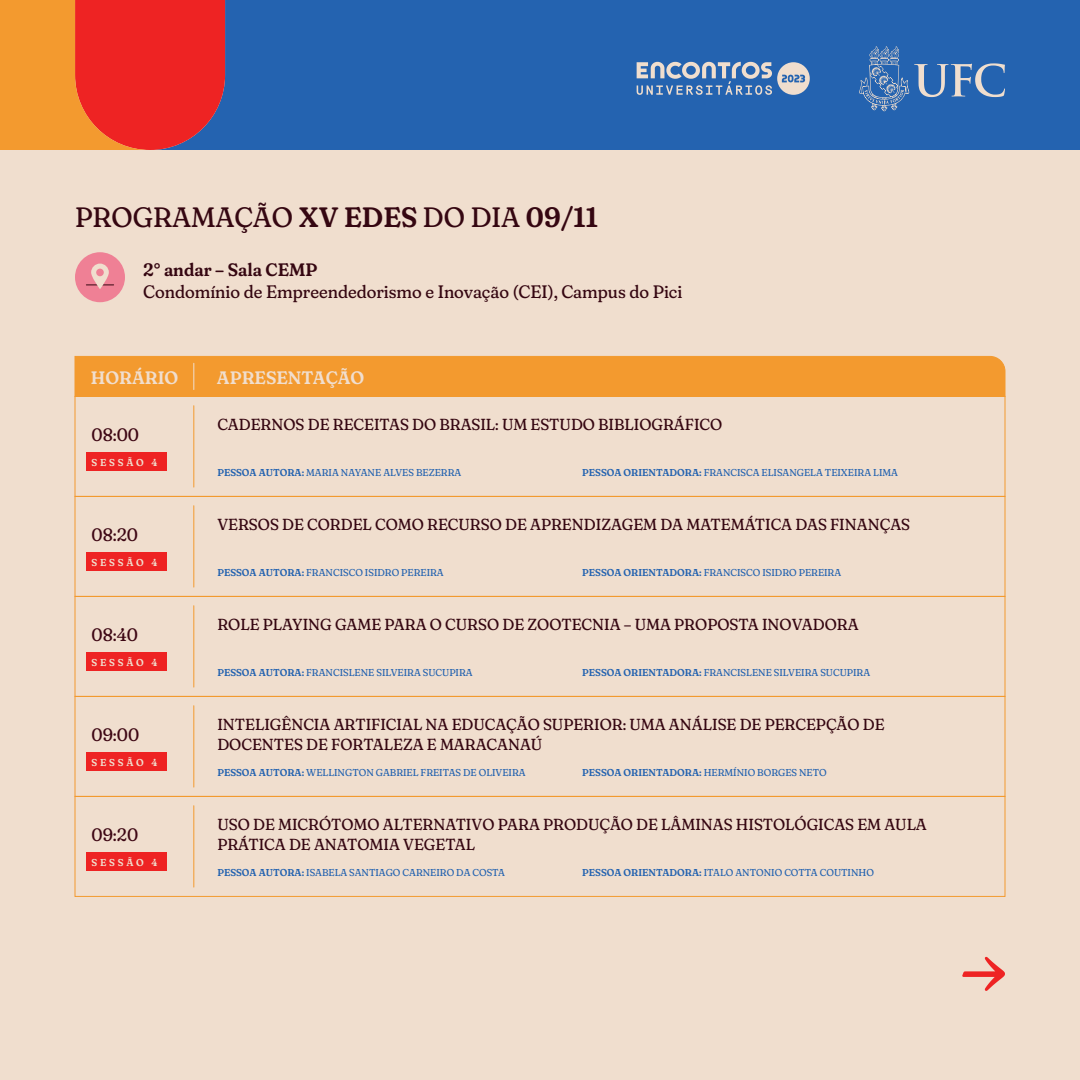
<style>
.page{position:relative;width:1080px;height:1080px;background:#f0dece}
.page>*{position:absolute;margin:0;border:0;box-sizing:border-box;transform-origin:0 0}
.t1{font:28px "Fraunces 72 pt Super Soft";color:#350611}
.t2{font:18px "Fraunces 72 pt Super Soft";color:#350611}
.t3{font:18px "Fraunces 72 pt Super Soft";color:#3d0613}
.t4{font:600 18px "Fraunces 72 pt Super Soft";color:#f0dece}
.t5{font:600 18px "Fraunces 72 pt Super Soft";color:#350611}
.t6{font:16px/19.2px "Fraunces 72 pt Super Soft";color:#350611}
.t7{font:10px "Fraunces 72 pt Super Soft";color:#2463b0}
.t8{font:600 10px "Fraunces 72 pt Super Soft";color:#2463b0}
.t9{font:600 10px "Fraunces 72 pt Super Soft";letter-spacing:.28em;color:#f0dece}
.s1{font-weight:600}
.s2{font-weight:400}
</style>
<div class="page">
<div style="left:225px;top:0;width:855px;height:150px;background:#2463b0"></div>
<svg style="left:0;top:0;width:225px;height:150px;background:#e8512c"></svg>
<svg style="left:858px;top:46px;width:147px;height:65px;background:#4375b4"></svg>
<svg style="left:637px;top:62px;width:173px;height:33px"></svg>
<div style="left:75px;top:252px;width:50px;height:50px;background:#ef8095;border-radius:50%"></div>
<svg style="left:86px;top:264px;width:28px;height:25px"></svg>
<div style="left:96px;top:269px;width:8px;height:7px;background:#ef8095;border-radius:50%"></div>
<hr style="left:193px;top:406px;width:1px;height:81px;background:#f39a2f">
<div style="left:74px;top:355px;width:932px;height:42px;background:#f39a2f"></div>
<div style="left:86px;top:452px;width:81px;height:19px;background:#ee2323"></div>
<div style="left:74px;top:496px;width:932px;height:101px;border:1px solid #f39a2f"></div>
<hr style="left:193px;top:506px;width:1px;height:81px;background:#f39a2f">
<div style="left:86px;top:552px;width:81px;height:19px;background:#ee2323"></div>
<div style="left:74px;top:596px;width:932px;height:101px;border:1px solid #f39a2f"></div>
<hr style="left:193px;top:606px;width:1px;height:81px;background:#f39a2f">
<div style="left:86px;top:652px;width:81px;height:19px;background:#ee2323"></div>
<div style="left:74px;top:696px;width:932px;height:101px;border:1px solid #f39a2f"></div>
<hr style="left:193px;top:706px;width:1px;height:81px;background:#f39a2f">
<div style="left:86px;top:752px;width:81px;height:19px;background:#ee2323"></div>
<div style="left:74px;top:796px;width:932px;height:101px;border:1px solid #f39a2f"></div>
<hr style="left:193px;top:806px;width:1px;height:81px;background:#f39a2f">
<div style="left:86px;top:852px;width:81px;height:19px;background:#ee2323"></div>
<svg style="left:962px;top:957px;width:43px;height:34px"></svg>
<h1 class="t1" style="left:75px;top:197px;width:524px">PROGRAMAÇÃO <span class="s1">XV EDES</span> DO DIA <span class="s1">09/11</span></h1>
<h2 class="t5" style="left:143px;top:256px;width:176px">2° andar – Sala CEMP</h2>
<h2 class="t2" style="left:143px;top:278px;width:541px">Condomínio de Empreendedorismo e Inovação (CEI), Campus do Pici</h2>
<h2 class="t4" style="left:91px;top:364px;width:89px">HORÁRIO</h2>
<h2 class="t4" style="left:217px;top:364px;width:149px">APRESENTAÇÃO</h2>
<h2 class="t3" style="left:92px;top:422px;width:49px">08:00</h2>
<p class="t9" style="left:92px;top:455px;width:67px">SESSÃO 4</p>
<h2 class="t3" style="left:92px;top:522px;width:48px">08:20</h2>
<p class="t9" style="left:92px;top:555px;width:67px">SESSÃO 4</p>
<h2 class="t3" style="left:92px;top:622px;width:48px">08:40</h2>
<p class="t9" style="left:92px;top:655px;width:67px">SESSÃO 4</p>
<h2 class="t3" style="left:92px;top:722px;width:49px">09:00</h2>
<p class="t9" style="left:92px;top:755px;width:67px">SESSÃO 4</p>
<h2 class="t3" style="left:92px;top:822px;width:48px">09:20</h2>
<p class="t9" style="left:92px;top:855px;width:67px">SESSÃO 4</p>
<h3 class="t6" style="left:217px;top:414px;width:506px">CADERNOS DE RECEITAS DO BRASIL: UM ESTUDO BIBLIOGRÁFICO</h3>
<p class="t7" style="left:217px;top:465px;width:245px"><span class="s1">PESSOA AUTORA:</span> MARIA NAYANE ALVES BEZERRA</p>
<p class="t7" style="left:582px;top:465px;width:317px"><span class="s1">PESSOA ORIENTADORA:</span> FRANCISCA ELISANGELA TEIXEIRA LIMA</p>
<h3 class="t6" style="left:217px;top:514px;width:694px">VERSOS DE CORDEL COMO RECURSO DE APRENDIZAGEM DA MATEMÁTICA DAS FINANÇAS</h3>
<p class="t7" style="left:217px;top:565px;width:228px"><span class="s1">PESSOA AUTORA:</span> FRANCISCO ISIDRO PEREIRA</p>
<p class="t7" style="left:582px;top:565px;width:260px"><span class="s1">PESSOA ORIENTADORA:</span> FRANCISCO ISIDRO PEREIRA</p>
<h3 class="t6" style="left:217px;top:614px;width:643px">ROLE PLAYING GAME PARA O CURSO DE ZOOTECNIA – UMA PROPOSTA INOVADORA</h3>
<p class="t7" style="left:217px;top:665px;width:257px"><span class="s1">PESSOA AUTORA:</span> FRANCISLENE SILVEIRA SUCUPIRA</p>
<p class="t7" style="left:582px;top:665px;width:289px"><span class="s1">PESSOA ORIENTADORA:</span> FRANCISLENE SILVEIRA SUCUPIRA</p>
<h3 class="t6" style="left:217px;top:714px;width:669px">INTELIGÊNCIA ARTIFICIAL NA EDUCAÇÃO SUPERIOR: UMA ANÁLISE DE PERCEPÇÃO DE<br>DOCENTES DE FORTALEZA E MARACANAÚ</h3>
<p class="t7" style="left:217px;top:765px;width:310px"><span class="s1">PESSOA AUTORA:</span> WELLINGTON GABRIEL FREITAS DE OLIVEIRA</p>
<p class="t8" style="left:582px;top:765px;width:246px">PESSOA ORIENTADORA: <span class="s2">HERMÍNIO BORGES NETO</span></p>
<h3 class="t6" style="left:217px;top:814px;width:711px">USO DE MICRÓTOMO ALTERNATIVO PARA PRODUÇÃO DE LÂMINAS HISTOLÓGICAS EM AULA<br>PRÁTICA DE ANATOMIA VEGETAL</h3>
<p class="t7" style="left:217px;top:865px;width:289px"><span class="s1">PESSOA AUTORA:</span> ISABELA SANTIAGO CARNEIRO DA COSTA</p>
<p class="t7" style="left:582px;top:865px;width:293px"><span class="s1">PESSOA ORIENTADORA:</span> ITALO ANTONIO COTTA COUTINHO</p>
</div>
